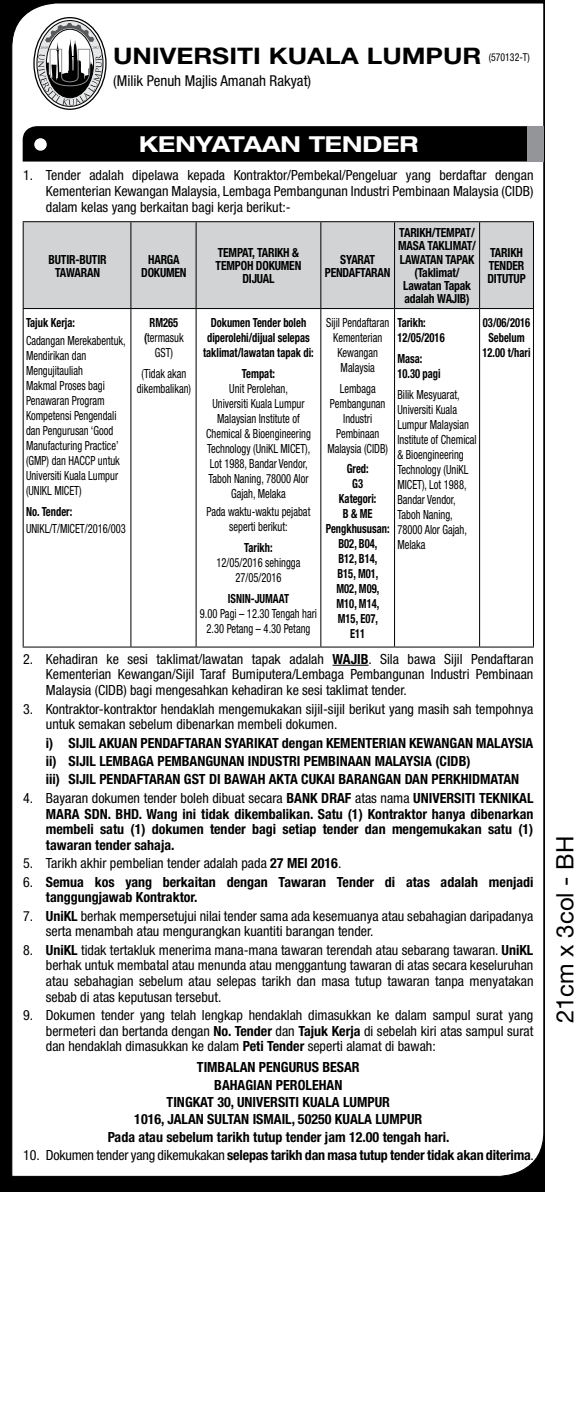
<style>
.page{position:relative;width:584px;height:1418px;background:#fff}
.page>*{position:absolute;margin:0;border:0;box-sizing:border-box;transform-origin:0 0}
.t1{font:24px "Helvetica Neue LT Std";color:#000}
.t2{font:700 22.8px "Helvetica Neue LT Std";color:#000;scale:1.15 1}
.t3{font:700 expanded 22px "Helvetica Neue LT Std";color:#fff}
.t4{font:condensed 15px "Helvetica Neue LT Std";color:#000}
.t5{font:condensed 14px/15.6px "Helvetica Neue LT Std";color:#000;text-align:justify}
.t6{font:700 condensed 14px/15.6px "Helvetica Neue LT Std";color:#000}
.t7{font:condensed 12.6px/15px "Helvetica Neue LT Std";color:#000;text-align:center;scale:.83 1}
.t8{font:700 condensed 12.6px/15px "Helvetica Neue LT Std";color:#000;text-align:center;scale:.83 1}
.t9{font:700 condensed 12.6px/13.2px "Helvetica Neue LT Std";color:#000;text-align:center;scale:.92 1}
.s1{font-weight:400;font-stretch:condensed;font-size:10.8px}
.s2{font-weight:700}
.s3{font-weight:400}
</style>
<div class="page">
<div style="left:0;top:0;width:544px;height:1191px;background:#000"></div>
<div style="left:11px;top:2px;width:534px;height:1175px;background:#fff"></div>
<svg style="left:23px;top:126px;width:504px;height:35px"></svg>
<div style="left:527px;top:126px;width:16px;height:35px;background:#939598"></div>
<div style="left:34px;top:138px;width:13px;height:13px;background:#fff;border-radius:50%"></div>
<div style="left:33px;top:17px;width:74px;height:93px;border:1px solid #000;border-radius:50%"></div>
<svg style="left:36px;top:20px;width:68px;height:87px"></svg>
<div style="left:24px;top:222px;width:509px;height:86px;background:#d1d3d4"></div>
<hr style="left:23px;top:308px;width:108px;height:1px;background:#000">
<hr style="left:131px;top:308px;width:65px;height:1px;background:#000">
<hr style="left:196px;top:308px;width:125px;height:1px;background:#000">
<hr style="left:321px;top:308px;width:74px;height:1px;background:#000">
<hr style="left:395px;top:308px;width:85px;height:1px;background:#000">
<hr style="left:480px;top:308px;width:54px;height:1px;background:#000">
<hr style="left:23px;top:221px;width:108px;height:1px;background:#000">
<hr style="left:23px;top:222px;width:1px;height:86px;background:#000">
<hr style="left:131px;top:221px;width:65px;height:1px;background:#000">
<hr style="left:130px;top:222px;width:1px;height:86px;background:#000">
<hr style="left:196px;top:221px;width:125px;height:1px;background:#000">
<hr style="left:196px;top:222px;width:1px;height:86px;background:#000">
<hr style="left:321px;top:221px;width:74px;height:1px;background:#000">
<hr style="left:320px;top:222px;width:1px;height:86px;background:#000">
<hr style="left:395px;top:221px;width:85px;height:1px;background:#000">
<hr style="left:394px;top:222px;width:1px;height:86px;background:#000">
<hr style="left:480px;top:221px;width:54px;height:1px;background:#000">
<hr style="left:479px;top:222px;width:1px;height:86px;background:#000">
<hr style="left:533px;top:222px;width:1px;height:86px;background:#000">
<hr style="left:23px;top:309px;width:1px;height:337px;background:#000">
<hr style="left:130px;top:309px;width:1px;height:337px;background:#000">
<hr style="left:196px;top:309px;width:1px;height:337px;background:#000">
<hr style="left:320px;top:309px;width:1px;height:337px;background:#000">
<hr style="left:394px;top:309px;width:1px;height:337px;background:#000">
<hr style="left:479px;top:309px;width:1px;height:337px;background:#000">
<hr style="left:533px;top:309px;width:1px;height:337px;background:#000">
<hr style="left:23px;top:646px;width:108px;height:1px;background:#000">
<hr style="left:131px;top:646px;width:65px;height:1px;background:#000">
<hr style="left:196px;top:646px;width:125px;height:1px;background:#000">
<hr style="left:321px;top:646px;width:74px;height:1px;background:#000">
<hr style="left:395px;top:646px;width:85px;height:1px;background:#000">
<hr style="left:480px;top:646px;width:54px;height:1px;background:#000">
<hr style="left:332px;top:665px;width:37px;height:1px;background:#000">
<h2 class="t2" style="left:113px;top:42px;width:364px">UNIVERSITI KUALA LUMPUR <span class="s1">(570132-T)</span></h2>
<p class="t4" style="left:113px;top:72px;width:199px">(Milik Penuh Majlis Amanah Rakyat)</p>
<h3 class="t3" style="left:139px;top:130px;width:281px">KENYATAAN TENDER</h3>
<p class="t5" style="left:46px;top:166px;width:489px;text-indent:-23px">1. Tender adalah dipelawa kepada Kontraktor/Pembekal/Pengeluar yang berdaftar dengan Kementerian Kewangan Malaysia, Lembaga Pembangunan Industri Pembinaan Malaysia (CIDB) dalam kelas yang berkaitan bagi kerja berikut:-</p>
<p class="t9" style="left:49px;top:252px;width:65px">BUTIR-BUTIR<br>TAWARAN</p>
<p class="t9" style="left:141px;top:252px;width:51px">HARGA<br>DOKUMEN</p>
<p class="t9" style="left:216px;top:246px;width:95px">TEMPAT, TARIKH &amp;<br>TEMPOH DOKUMEN<br>DIJUAL</p>
<p class="t9" style="left:325px;top:252px;width:73px">SYARAT<br>PENDAFTARAN</p>
<p class="t9" style="left:398px;top:226px;width:86px">TARIKH/TEMPAT/<br>MASA TAKLIMAT/<br>LAWATAN TAPAK (Taklimat/<br>Lawatan Tapak adalah WAJIB)</p>
<p class="t9" style="left:487px;top:246px;width:43px;text-align:left">TARIKH<br>TENDER<br>DITUTUP</p>
<p class="t8" style="left:26px;top:315px;width:60px">Tajuk Kerja:</p>
<p class="t7" style="left:26px;top:333px;width:122px;text-align:left">Cadangan Merekabentuk,<br>Mendirikan dan<br>Mengujitauliah<br>Makmal Proses bagi<br>Penawaran Program<br>Kompetensi Pengendali dan Pengurusan ‘Good<br>Manufacturing Practice’ (GMP) dan HACCP untuk<br>Universiti Kuala Lumpur (UNIKL MICET)</p>
<p class="t8" style="left:26px;top:503px;width:57px">No. Tender:</p>
<p class="t7" style="left:26px;top:521px;width:122px">UNIKL/T/MICET/2016/003</p>
<p class="t7" style="left:144px;top:315px;width:49px"><span class="s2">RM265 (</span>termasuk<br>GST)</p>
<p class="t7" style="left:137px;top:366px;width:67px">(Tidak akan dikembalikan)</p>
<p class="t8" style="left:203px;top:315px;width:135px">Dokumen Tender boleh diperolehi/dijual selepas taklimat/lawatan tapak di:</p>
<p class="t8" style="left:242px;top:365px;width:41px">Tempat:</p>
<p class="t7" style="left:206px;top:381px;width:128px">Unit Perolehan,<br>Universiti Kuala Lumpur<br>Malaysian Institute of<br>Chemical &amp; Bioengineering<br>Technology (UniKL MICET),<br>Lot 1988, Bandar Vendor,<br>Taboh Naning, 78000 Alor<br>Gajah, Melaka</p>
<p class="t7" style="left:207px;top:503px;width:127px">Pada waktu-waktu pejabat seperti berikut:</p>
<p class="t8" style="left:244px;top:539px;width:36px">Tarikh:</p>
<p class="t7" style="left:217px;top:555px;width:103px">12/05/2016 sehingga<br>27/05/2016</p>
<p class="t8" style="left:228px;top:591px;width:75px">ISNIN-JUMAAT</p>
<p class="t7" style="left:200px;top:606px;width:143px">9.00 Pagi – 12.30 Tengah hari<br>2.30 Petang – 4.30 Petang</p>
<p class="t7" style="left:326px;top:315px;width:77px">Sijil Pendaftaran<br>Kementerian<br>Kewangan<br>Malaysia</p>
<p class="t7" style="left:327px;top:380px;width:75px">Lembaga<br>Pembangunan<br>Industri<br>Pembinaan<br>Malaysia (CIDB)</p>
<p class="t8" style="left:326px;top:461px;width:78px">Gred:<br>G3<br>Kategori:<br>B &amp; ME<br>Pengkhususan:<br>B02, B04,<br>B12, B14,<br>B15, M01,<br>M02, M09,<br>M10, M14,<br>M15, E07,<br>E11</p>
<p class="t8" style="left:482px;top:314px;width:59px">03/06/2016<br>Sebelum<br>12.00 t/hari</p>
<p class="t8" style="left:397px;top:315px;width:58px;text-align:left">Tarikh:<br>12/05/2016</p>
<p class="t8" style="left:397px;top:351px;width:54px;text-align:left">Masa:<br>10.30 pagi</p>
<p class="t7" style="left:397px;top:387px;width:97px;text-align:left">Bilik Mesyuarat,<br>Universiti Kuala<br>Lumpur Malaysian<br>Institute of Chemical &amp; Bioengineering<br>Technology (UniKL<br>MICET), Lot 1988,<br>Bandar Vendor,<br>Taboh Naning,<br>78000 Alor Gajah,<br>Melaka</p>
<p class="t5" style="left:46px;top:651px;width:489px;text-indent:-23px">2. Kehadiran ke sesi taklimat/lawatan tapak adalah <span class="s2">WAJIB</span>. Sila bawa Sijil Pendaftaran Kementerian Kewangan/Sijil Taraf Bumiputera/Lembaga Pembangunan Industri Pembinaan Malaysia (CIDB) bagi mengesahkan kehadiran ke sesi taklimat tender.</p>
<p class="t5" style="left:46px;top:700px;width:489px;text-indent:-23px">3. Kontraktor-kontraktor hendaklah mengemukakan sijil-sijil berikut yang masih sah tempohnya untuk semakan sebelum dibenarkan membeli dokumen.</p>
<p class="t6" style="left:46px;top:733px;width:489px;line-height:18.4px">i) SIJIL AKUAN PENDAFTARAN SYARIKAT dengan KEMENTERIAN KEWANGAN MALAYSIA ii) SIJIL LEMBAGA PEMBANGUNAN INDUSTRI PEMBINAAN MALAYSIA (CIDB)<br>iii) SIJIL PENDAFTARAN GST DI BAWAH AKTA CUKAI BARANGAN DAN PERKHIDMATAN</p>
<p class="t6" style="left:46px;top:790px;width:489px;text-align:justify;text-indent:-23px"><span class="s3">4. Bayaran dokumen tender boleh dibuat secara</span> BANK DRAF <span class="s3">atas nama</span> UNIVERSITI TEKNIKAL MARA SDN. BHD. Wang ini tidak dikembalikan. Satu (1) Kontraktor hanya dibenarkan membeli satu (1) dokumen tender bagi setiap tender dan mengemukakan satu (1) tawaran tender sahaja.</p>
<p class="t5" style="left:23px;top:855px;width:320px">5. Tarikh akhir pembelian tender adalah pada <span class="s2">27 MEI 2016</span>.</p>
<p class="t6" style="left:46px;top:873px;width:489px;text-indent:-23px"><span class="s3">6.</span> Semua kos yang berkaitan dengan Tawaran Tender di atas adalah menjadi tanggungjawab Kontraktor.</p>
<p class="t5" style="left:46px;top:907px;width:489px;text-indent:-23px">7. <span class="s2">UniKL</span> berhak mempersetujui nilai tender sama ada kesemuanya atau sebahagian daripadanya serta menambah atau mengurangkan kuantiti barangan tender.</p>
<p class="t5" style="left:46px;top:941px;width:489px;text-indent:-23px">8. <span class="s2">UniKL</span> tidak tertakluk menerima mana-mana tawaran terendah atau sebarang tawaran. <span class="s2">UniKL </span>berhak untuk membatal atau menunda atau menggantung tawaran di atas secara keseluruhan atau sebahagian sebelum atau selepas tarikh dan masa tutup tawaran tanpa menyatakan sebab di atas keputusan tersebut.</p>
<p class="t5" style="left:46px;top:1007px;width:489px;text-indent:-23px">9. Dokumen tender yang telah lengkap hendaklah dimasukkan ke dalam sampul surat yang bermeteri dan bertanda dengan <span class="s2">No. Tender</span> dan <span class="s2">Tajuk Kerja</span> di sebelah kiri atas sampul surat dan hendaklah dimasukkan ke dalam <span class="s2">Peti Tender</span> seperti alamat di bawah:</p>
<p class="t6" style="left:108px;top:1058px;width:343px;line-height:17.4px;text-align:center">TIMBALAN PENGURUS BESAR<br>BAHAGIAN PEROLEHAN<br>TINGKAT 30, UNIVERSITI KUALA LUMPUR<br>1016, JALAN SULTAN ISMAIL, 50250 KUALA LUMPUR<br>Pada atau sebelum tarikh tutup tender jam 12.00 tengah hari.</p>
<p class="t6" style="left:23px;top:1147px;width:512px"><span class="s3">10. Dokumen tender yang dikemukakan</span> selepas tarikh dan masa tutup tender tidak akan diterima<span class="s3">.</span></p>
<h1 class="t1" style="left:550px;top:1023px;width:189px;rotate:-90deg">21cm x 3col - BH</h1>
</div>
